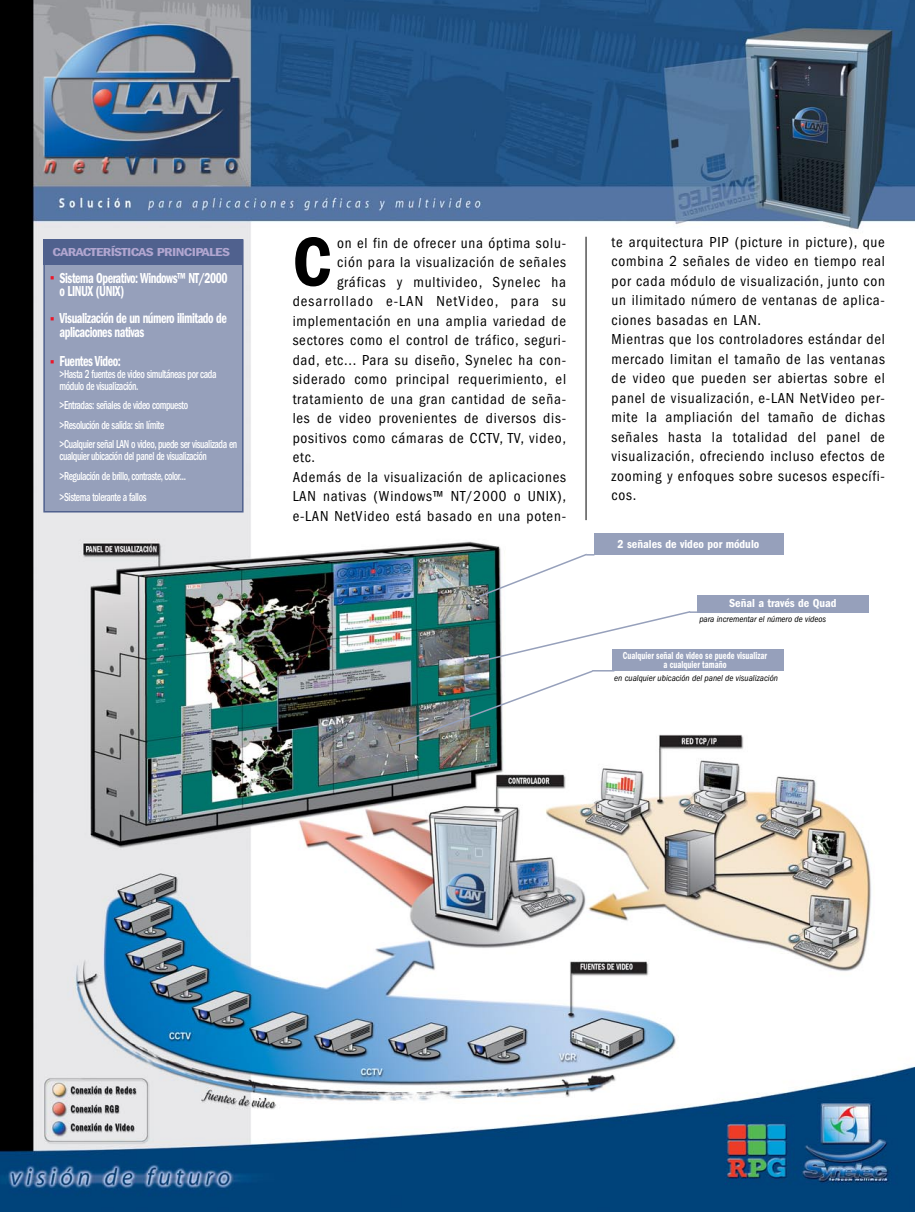
<style>
.page{position:relative;width:915px;height:1212px;background:#fff}
.page>*{position:absolute;margin:0;border:0;box-sizing:border-box;transform-origin:0 0}
.t1{font:600 condensed 72px "Franklin Gothic";color:#000}
.t2{font:600 condensed 21px/40.5px "Franklin Gothic";color:#ec1629}
.t3{font:condensed 15px/19.5px "Franklin Gothic";letter-spacing:.05em;color:#000}
.t4{font:600 condensed 15px/13.5px "Franklin Gothic";letter-spacing:-.04em;color:#fff;scale:.8 1}
.t5{font:condensed 15px "Franklin Gothic";letter-spacing:.07em;color:#000}
.t6{font:500 condensed 12px/19.5px "Franklin Gothic";letter-spacing:-.04em;color:#fff;scale:.8 1}
.t7{font:600 condensed 12px "Franklin Gothic";color:#fff}
.t8{font:600 condensed 12px "Franklin Gothic";letter-spacing:-.04em;color:#b1a6d0;scale:1.3 1}
.t9{font:600 condensed 10.5px/9px "Franklin Gothic";color:#fff;text-align:center;scale:.8 1}
.t10{font:italic condensed 9px "Franklin Gothic";color:#000}
</style>
<div class="page">
<img style="left:0;top:1px;width:914px;height:1211px">
<div style="left:271px;top:229px;width:65px;height:65px;background:#fff"></div>
<hr style="left:586px;top:237px;width:1px;height:283px;background:#000">
<div style="left:44px;top:240px;width:199px;height:272px;background:#96a0bb"></div>
<div style="left:43px;top:239px;width:201px;height:274px;border:2px solid #50618e"></div>
<div style="left:43px;top:239px;width:200px;height:26px;background:#50618e"></div>
<div style="left:697px;top:596px;width:171px;height:17px;background:#96a0bb"></div>
<div style="left:612px;top:650px;width:171px;height:21px;background:#96a0bb"></div>
<div style="left:594px;top:533px;width:189px;height:22px;background:#96a0bb"></div>
<div style="left:698px;top:615px;width:156px;height:15px;background:#fff"></div>
<div style="left:613px;top:674px;width:167px;height:15px;background:#fff"></div>
<svg style="left:477px;top:552px;width:117px;height:46px"></svg>
<svg style="left:477px;top:610px;width:221px;height:53px"></svg>
<img style="left:394px;top:669px;width:200px;height:77px">
<hr style="left:592px;top:670px;width:22px;height:2px;background:#96a0bb">
<p class="t8" style="left:53px;top:248px;width:138px">CARACTERÍSTICAS PRINCIPALES</p>
<p class="t4" style="left:60px;top:272px;width:212px">Sistema Operativo: Windows™ NT/2000 o LINUX (UNIX)</p>
<h2 class="t2" style="left:51px;top:260px;width:5px">• •</h2>
<p class="t4" style="left:60px;top:313px;width:211px">Visualización de un número ilimitado de aplicaciones nativas</p>
<p class="t4" style="left:60px;top:355px;width:78px">Fuentes Video:</p>
<p class="t6" style="left:60px;top:369px;width:198px;line-height:12px">&gt;Hasta 2 fuentes de video simultáneas por cada módulo de visualización.</p>
<p class="t6" style="left:60px;top:396px;width:224px">&gt;Entradas: señales de video compuesto<br>&gt;Resolución de salida: sin límite<br>&gt;Cualquier señal LAN o video, puede ser visualizada en</p>
<p class="t6" style="left:60px;top:447px;width:186px">cualquier ubicación del panel de visualización &gt;Regulación de brillo, contraste, color...</p>
<p class="t6" style="left:60px;top:488px;width:110px">&gt;Sistema tolerante a fallos</p>
<h2 class="t2" style="left:51px;top:344px;width:5px">•</h2>
<h1 class="t1" style="left:292px;top:238px;width:41px">C</h1>
<p class="t3" style="left:337px;top:234px;width:230px">on el fin de ofrecer una óptima solu-</p>
<p class="t3" style="left:337px;top:254px;width:230px">ción para la visualización de señales</p>
<p class="t3" style="left:337px;top:273px;width:230px">gráficas y multivideo, Synelec ha</p>
<p class="t5" style="left:293px;top:296px;width:275px">desarrollado e-LAN NetVideo, para su</p>
<p class="t3" style="left:293px;top:312px;width:275px">implementación en una amplia variedad de</p>
<p class="t3" style="left:293px;top:332px;width:275px">sectores como el control de tráfico, seguri-</p>
<p class="t3" style="left:293px;top:351px;width:275px">dad, etc... Para su diseño, Synelec ha con-</p>
<p class="t3" style="left:293px;top:371px;width:275px">siderado como principal requerimiento, el</p>
<p class="t3" style="left:293px;top:390px;width:275px">tratamiento de una gran cantidad de seña-</p>
<p class="t3" style="left:293px;top:410px;width:275px">les de video provenientes de diversos dis-</p>
<p class="t3" style="left:293px;top:429px;width:275px">positivos como cámaras de CCTV, TV, video,</p>
<p class="t3" style="left:293px;top:449px;width:24px">etc.</p>
<p class="t3" style="left:293px;top:468px;width:275px">Además de la visualización de aplicaciones</p>
<p class="t3" style="left:293px;top:488px;width:275px">LAN nativas (Windows™ NT/2000 o UNIX),</p>
<p class="t3" style="left:293px;top:507px;width:275px">e-LAN NetVideo está basado en una poten-</p>
<p class="t3" style="left:612px;top:233px;width:275px">te arquitectura PIP (picture in picture), que combina 2 señales de video en tiempo real por cada módulo de visualización, junto con un ilimitado número de ventanas de aplica&shy;ciones basadas en LAN.<br>Mientras que los controladores estándar del mercado limitan el tamaño de las ventanas de video que pueden ser abiertas sobre el panel de visualización, e-LAN NetVideo per&shy;mite la ampliación del tamaño de dichas señales hasta la totalidad del panel de visualización, ofreciendo incluso efectos de zooming y enfoques sobre sucesos específi&shy;cos.</p>
<p class="t7" style="left:618px;top:540px;width:143px">2 señales de video por módulo</p>
<p class="t7" style="left:729px;top:599px;width:109px">Señal a través de Quad</p>
<p class="t10" style="left:699px;top:616px;width:128px">para incrementar el número de videos</p>
<p class="t9" style="left:623px;top:652px;width:182px">Cualquier señal de video se puede visualizar a cualquier tamaño</p>
<p class="t10" style="left:614px;top:675px;width:165px">en cualquier ubicación del panel de visualización</p>
</div>
